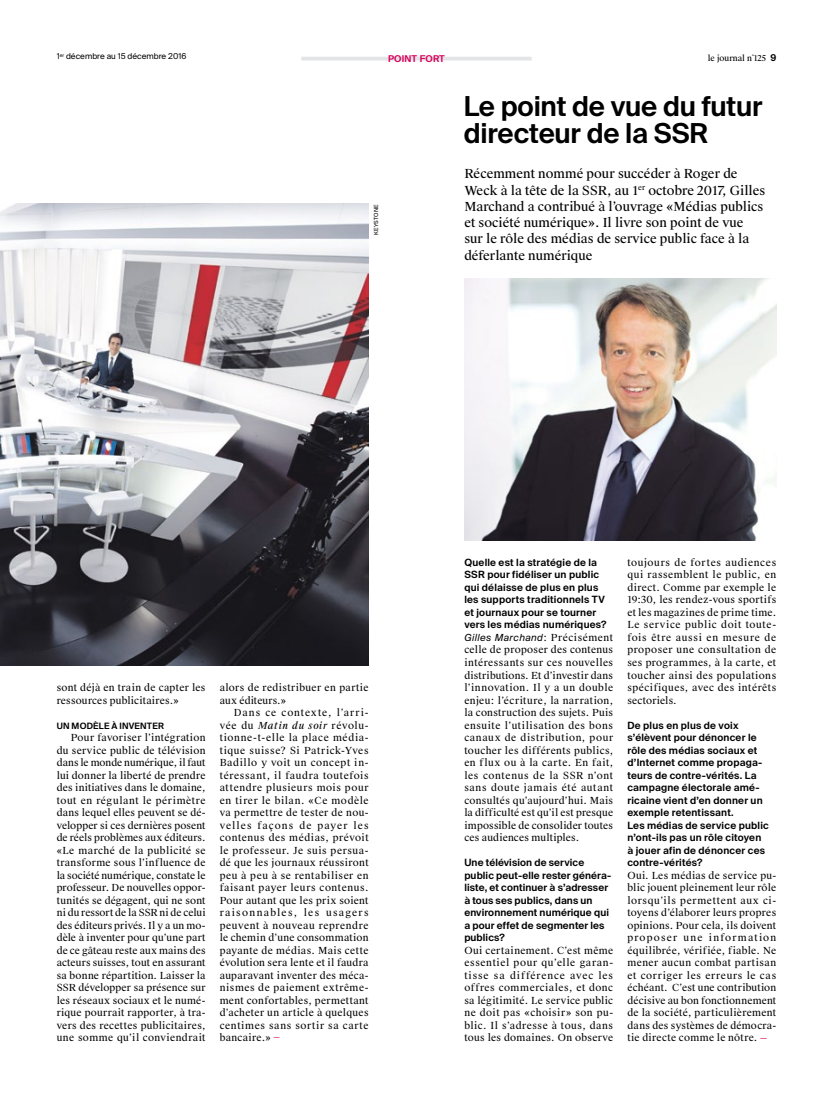
<style>
.page{position:relative;width:833px;height:1099px;background:#fff}
.page>*{position:absolute;margin:0;border:0;box-sizing:border-box;transform-origin:0 0}
.t1{font:600 27.5px/27.5px "Suisse Intl";letter-spacing:-.01em;color:#000}
.t2{font:12.5px/16.2px "Suisse Works";color:#000}
.t3{font:600 10px/12.5px "Suisse Intl";letter-spacing:.02em;color:#000}
.t4{font:9.75px/12.5px "Suisse Works";letter-spacing:.03em;color:#000;text-align:justify}
.t5{font:italic 9.75px "Suisse Intl";letter-spacing:.045em;color:#000}
.t6{font:600 9.38px "Suisse Intl";letter-spacing:.02em;color:#d8005c}
.t7{font:600 8.75px "Suisse Intl";letter-spacing:.025em;color:#000}
.t8{font:8.12px "Suisse Intl";color:#000}
.t9{font:8.12px "Suisse Works";color:#000}
.t10{font:5.62px "Suisse Intl";letter-spacing:.025em;color:#000}
.s1{font-family:"Suisse Intl";font-weight:600;font-size:9.38px}
.s2{font-style:italic}
.s3{font-family:"Suisse Intl";font-weight:300;font-size:9.38px;color:#d8005c}
.s4{font-family:"Suisse Works";font-style:normal}
.s5{font-family:"Suisse Intl";font-weight:300;font-size:10px;color:#d8005c}
</style>
<div class="page">
<img style="left:0;top:203px;width:369px;height:463px">
<hr style="left:301px;top:57px;width:230px;height:3px;background:#e3e4e6">
<img style="left:464px;top:278px;width:312px;height:263px">
<p class="t8" style="left:57px;top:52px;width:131px">1<sup>er</sup> décembre au 15 décembre 2016</p>
<p class="t9" style="left:708px;top:53px;width:70px">le journal n˚125 <span class="s1">9</span></p>
<p class="t6" style="left:388px;top:53px;width:58px">POINT FORT</p>
<p class="t10" style="left:373px;top:235px;width:32px;rotate:-90deg">KEYSTONE</p>
<h1 class="t1" style="left:464px;top:92px;width:300px">Le point de vue du futur directeur de la SSR</h1>
<p class="t2" style="left:464px;top:166px;width:302px">Récemment nommé pour succéder à Roger de Weck à la tête de la SSR, au 1<sup>er</sup> octobre 2017, Gilles Marchand a contribué à l’ouvrage «Médias publics et société numérique». Il livre son point de vue<br>sur le rôle des médias de service public face à la déferlante numérique</p>
<p class="t4" style="left:57px;top:681px;width:150px">sont déjà en train de capter les ressources publicitaires.»</p>
<p class="t7" style="left:57px;top:720px;width:109px">UN MODÈLE À INVENTER</p>
<p class="t4" style="left:57px;top:731px;width:150px;text-indent:14px">Pour favoriser l’intégration du service public de télévision dans le monde numérique, il faut lui donner la liberté de prendre des initiatives dans le domaine, tout en régulant le périmètre dans lequel elles peuvent se dé&shy;velopper si ces dernières posent de réels problèmes aux éditeurs. «Le marché de la publicité se transforme sous l’influence de la société numérique, constate le professeur. De nouvelles oppor&shy;tunités se dégagent, qui ne sont ni du ressort de la SSR ni de celui des éditeurs privés. Il y a un mo&shy;dèle à inventer pour qu’une part de ce gâteau reste aux mains des acteurs suisses, tout en assurant sa bonne répartition. Laisser la SSR développer sa présence sur les réseaux sociaux et le numé&shy;rique pourrait rapporter, à tra&shy;vers des recettes publicitaires, une somme qu’il conviendrait</p>
<p class="t4" style="left:220px;top:681px;width:150px">alors de redistribuer en partie aux éditeurs.»</p>
<p class="t4" style="left:220px;top:706px;width:150px;text-indent:14px">Dans ce contexte, l’arri&shy;vée du <span class="s2">Matin du soir</span> révolu&shy;tionne-t-elle la place média&shy;tique suisse? Si Patrick-Yves Badillo y voit un concept in&shy;téressant, il faudra toutefois attendre plusieurs mois pour en tirer le bilan. «Ce modèle va permettre de tester de nou&shy;velles façons de payer les contenus des médias, prévoit le professeur. Je suis persua&shy;dé que les journaux réussiront peu à peu à se rentabiliser en faisant payer leurs contenus.<br>Pour autant que les prix soient raisonnables, les usagers peuvent à nouveau reprendre le chemin d’une consommation payante de médias. Mais cette évolution sera lente et il faudra auparavant inventer des méca&shy;nismes de paiement extrême&shy;ment confortables, permettant d’acheter un article à quelques centimes sans sortir sa carte bancaire.» <span class="s3">—</span></p>
<p class="t3" style="left:464px;top:556px;width:144px">Quelle est la stratégie de la<br>SSR pour fidéliser un public qui délaisse de plus en plus les supports traditionnels TV et journaux pour se tourner vers les médias numériques?</p>
<p class="t5" style="left:464px;top:632px;width:150px">Gilles Marchand<span class="s4">: Précisément</span></p>
<p class="t4" style="left:464px;top:644px;width:150px">celle de proposer des contenus intéressants sur ces nouvelles distributions. Et d’investir dans l’innovation. Il y a un double enjeu: l’écriture, la narration, la construction des sujets. Puis ensuite l’utilisation des bons canaux de distribution, pour toucher les différents publics, en flux ou à la carte. En fait, les contenus de la SSR n’ont sans doute jamais été autant consultés qu’aujourd’hui. Mais la difficulté est qu’il est presque impossible de consolider toutes ces audiences multiples.</p>
<p class="t3" style="left:464px;top:856px;width:148px">Une télévision de service public peut-elle rester généra&shy;liste, et continuer à s’adresser à tous ses publics, dans un environnement numérique qui a pour effet de segmenter les publics?</p>
<p class="t4" style="left:464px;top:944px;width:150px">Oui certainement. C’est même essentiel pour qu’elle garan&shy;tisse sa différence avec les offres commerciales, et donc sa légitimité. Le service public ne doit pas «choisir» son pu&shy;blic. Il s’adresse à tous, dans tous les domaines. On observe</p>
<p class="t4" style="left:627px;top:556px;width:150px">toujours de fortes audiences qui rassemblent le public, en direct. Comme par exemple le 19:30, les rendez-vous sportifs et les magazines de prime time.<br>Le service public doit toute&shy;fois être aussi en mesure de proposer une consultation de ses programmes, à la carte, et toucher ainsi des populations spécifiques, avec des intérêts sectoriels.</p>
<p class="t3" style="left:627px;top:718px;width:143px">De plus en plus de voix s’élèvent pour dénoncer le rôle des médias sociaux et d’Internet comme propaga&shy;teurs de contre-vérités. La campagne électorale amé&shy;ricaine vient d’en donner un exemple retentissant.<br>Les médias de service public n’ont-ils pas un rôle citoyen à jouer afin de dénoncer ces contre-vérités?</p>
<p class="t4" style="left:627px;top:869px;width:150px">Oui. Les médias de service pu&shy;blic jouent pleinement leur rôle lorsqu’ils permettent aux ci&shy;toyens d’élaborer leurs propres opinions. Pour cela, ils doivent proposer une information équilibrée, vérifiée, fiable. Ne mener aucun combat partisan et corriger les erreurs le cas échéant. C’est une contribution décisive au bon fonctionnement de la société, particulièrement dans des systèmes de démocra&shy;tie directe comme le nôtre. <span class="s5">—</span></p>
</div>
